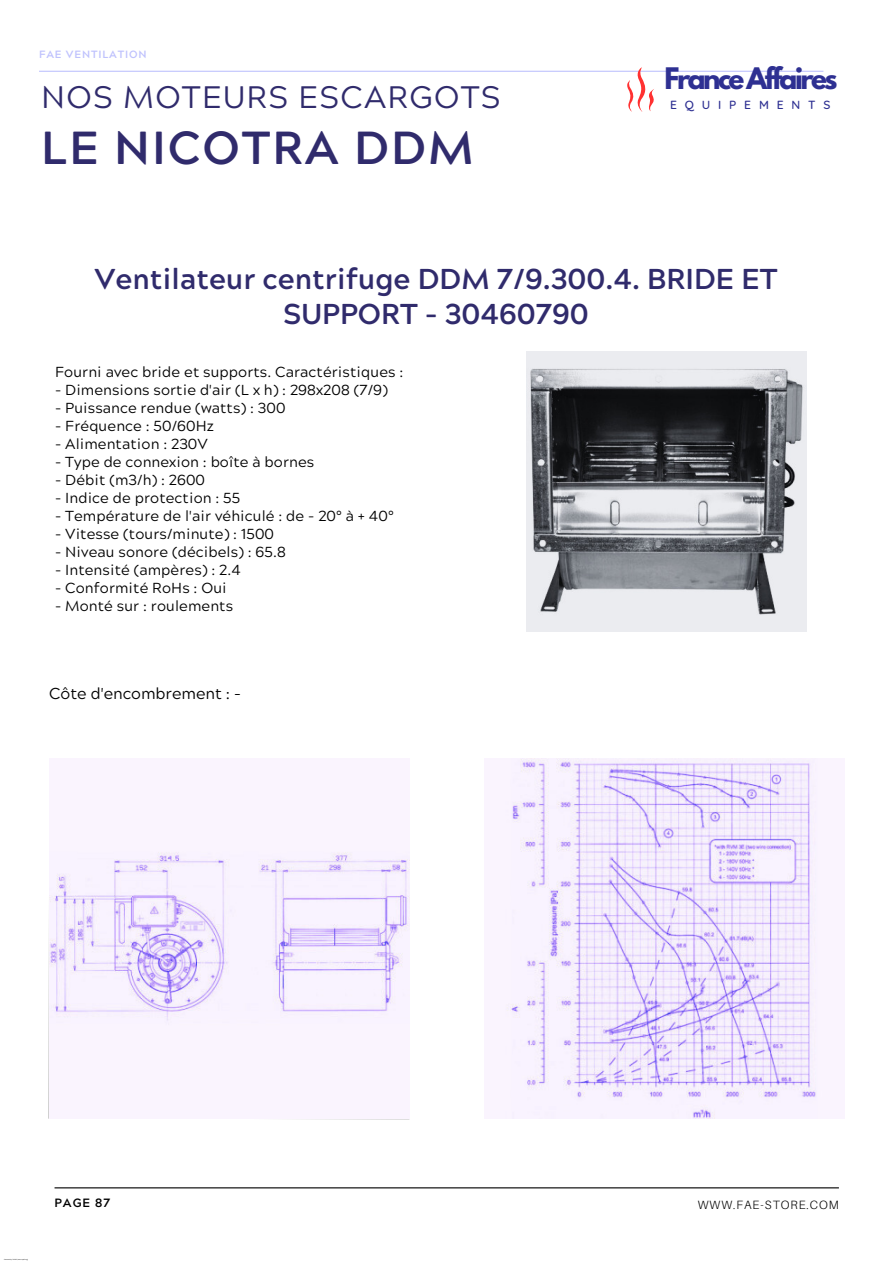
<style>
.page{position:relative;width:893px;height:1264px;background:#fff}
.page>*{position:absolute;margin:0;border:0;box-sizing:border-box;transform-origin:0 0}
.t1{font:700 46.2px "Acherus Grotesque";letter-spacing:.04em;color:#302b6c}
.t2{font:31.05px "Acherus Grotesque";letter-spacing:.04em;color:#302b6c}
.t3{font:700 28.65px/34.8px "Acherus Grotesque";color:#302b6c;text-align:center}
.t4{font:700 26.25px "League Spartan";letter-spacing:-.095em;color:#2e3092}
.t5{font:15.75px "Acherus Grotesque";color:#000}
.t6{font:14.55px "Acherus Grotesque";letter-spacing:.01em;color:#000}
.t7{font:300 12px "Aileron";letter-spacing:.08em;color:#000}
.t8{font:500 12px "Quicksand";letter-spacing:.65em;color:#2e3092}
.t9{font:700 12px "Acherus Grotesque";letter-spacing:.08em;color:#000}
.t10{font:700 10.5px "Acherus Grotesque";letter-spacing:.08em;color:#bfc2fd}
</style>
<div class="page">
<img style="left:527px;top:352px;width:279px;height:279px">
<img style="left:49px;top:758px;width:360px;height:360px">
<img style="left:484px;top:758px;width:360px;height:360px">
<hr style="left:39px;top:71px;width:784px;height:1px;background:#bfc2fd">
<hr style="left:55px;top:1187px;width:783px;height:1px;background:#000">
<svg style="left:625px;top:67px;width:31px;height:45px"></svg>
<h5 class="t10" style="left:39px;top:50px;width:109px">FAE VENTILATION</h5>
<p class="t2" style="left:41px;top:85px;width:461px">NOS MOTEURS ESCARGOTS</p>
<p class="t1" style="left:41px;top:129px;width:434px">LE NICOTRA DDM</p>
<p class="t4" style="left:664px;top:66px;width:174px">France Affaires</p>
<p class="t8" style="left:670px;top:97px;width:162px">EQUIPEMENTS</p>
<h2 class="t3" style="left:94px;top:265px;width:684px">Ventilateur centrifuge DDM 7/9.300.4. BRIDE ET<br>SUPPORT - 30460790</h2>
<h3 class="t6" style="left:55px;top:366px;width:350px">Fourni avec bride et supports. Caractéristiques :</h3>
<h3 class="t6" style="left:55px;top:384px;width:334px">- Dimensions sortie d'air (L x h) : 298x208 (7/9)</h3>
<h3 class="t6" style="left:55px;top:402px;width:232px">- Puissance rendue (watts) : 300</h3>
<h3 class="t6" style="left:55px;top:420px;width:160px">- Fréquence : 50/60Hz</h3>
<h3 class="t6" style="left:55px;top:438px;width:154px">- Alimentation : 230V</h3>
<h3 class="t6" style="left:55px;top:456px;width:261px">- Type de connexion : boîte à bornes</h3>
<h3 class="t6" style="left:55px;top:474px;width:151px">- Débit (m3/h) : 2600</h3>
<h3 class="t6" style="left:55px;top:492px;width:187px">- Indice de protection : 55</h3>
<h3 class="t6" style="left:55px;top:510px;width:340px">- Température de l'air véhiculé : de - 20° à + 40°</h3>
<h3 class="t6" style="left:55px;top:528px;width:220px">- Vitesse (tours/minute) : 1500</h3>
<h3 class="t6" style="left:55px;top:546px;width:232px">- Niveau sonore (décibels) : 65.8</h3>
<h3 class="t6" style="left:55px;top:564px;width:187px">- Intensité (ampères) : 2.4</h3>
<h5 class="t6" style="left:55px;top:582px;width:173px">- Conformité RoHs : Oui</h5>
<h5 class="t6" style="left:55px;top:600px;width:179px">- Monté sur : roulements</h5>
<h6 class="t5" style="left:49px;top:687px;width:193px">Côte d'encombrement : -</h6>
<p class="t9" style="left:55px;top:1198px;width:57px">PAGE 87</p>
<h6 class="t7" style="left:697px;top:1197px;width:143px">WWW.FAE-STORE.COM</h6>
</div>
